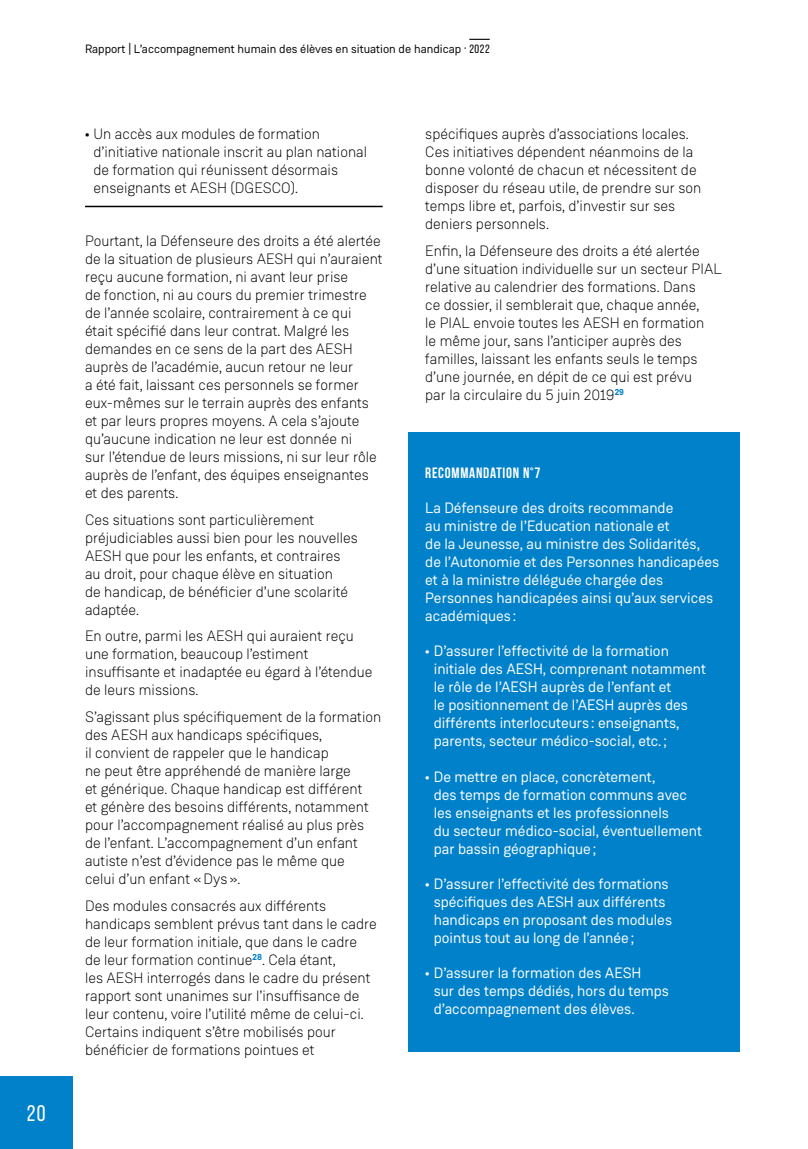
<style>
.page{position:relative;width:808px;height:1149px;background:#fff}
.page>*{position:absolute;margin:0;border:0;box-sizing:border-box;transform-origin:0 0}
.t1{font:22.5px "Bebas Neue";color:#fff}
.t2{font:300 15px/18px "Weissenhof Grotesk";color:#000}
.t3{font:15px/18px "Weissenhof Grotesk";color:#fff}
.t4{font:700 15px "Bebas Neue";letter-spacing:.05em;color:#fff}
.t5{font:12px "Weissenhof Grotesk";color:#000}
.s1{font-family:"Bebas Neue"}
.s2{font-weight:700}
</style>
<div class="page">
<svg style="left:469px;top:39px;width:21px;height:1px"></svg>
<div style="left:0;top:1076px;width:72px;height:72px;background:#0081c9"></div>
<hr style="left:85px;top:206px;width:298px;height:1px;background:#000">
<div style="left:408px;top:433px;width:332px;height:83px;background:#0081c9"></div>
<div style="left:408px;top:468px;width:332px;height:191px;background:#0081c9"></div>
<div style="left:408px;top:611px;width:332px;height:173px;background:#0081c9"></div>
<div style="left:408px;top:736px;width:332px;height:155px;background:#0081c9"></div>
<div style="left:408px;top:843px;width:332px;height:137px;background:#0081c9"></div>
<div style="left:408px;top:932px;width:332px;height:119px;background:#0081c9"></div>
<p class="t1" style="left:27px;top:1100px;width:20px">20</p>
<p class="t5" style="left:85px;top:41px;width:406px">Rapport | L’accompagnement humain des élèves en situation de handicap · <span class="s1">2022</span></p>
<p class="t2" style="left:94px;top:124px;width:275px;text-indent:-9px"><span class="s2">•</span> Un accès aux modules de formation d’initiative nationale inscrit au plan national de formation qui réunissent désormais enseignants et AESH (DGESCO).</p>
<p class="t2" style="left:85px;top:232px;width:299px">Pourtant, la Défenseure des droits a été alertée de la situation de plusieurs AESH qui n’auraient reçu aucune formation, ni avant leur prise<br>de fonction, ni au cours du premier trimestre de l’année scolaire, contrairement à ce qui était spécifié dans leur contrat. Malgré les demandes en ce sens de la part des AESH auprès de l’académie, aucun retour ne leur<br>a été fait, laissant ces personnels se former eux-mêmes sur le terrain auprès des enfants et par leurs propres moyens. A cela s’ajoute qu’aucune indication ne leur est donnée ni<br>sur l’étendue de leurs missions, ni sur leur rôle auprès de l’enfant, des équipes enseignantes et des parents.</p>
<p class="t2" style="left:85px;top:510px;width:274px">Ces situations sont particulièrement préjudiciables aussi bien pour les nouvelles AESH que pour les enfants, et contraires au droit, pour chaque élève en situation<br>de handicap, de bénéficier d’une scolarité adaptée.</p>
<p class="t2" style="left:85px;top:627px;width:289px">En outre, parmi les AESH qui auraient reçu une formation, beaucoup l’estiment insuffisante et inadaptée eu égard à l’étendue de leurs missions.</p>
<p class="t2" style="left:85px;top:707px;width:298px">S’agissant plus spécifiquement de la formation des AESH aux handicaps spécifiques,<br>il convient de rappeler que le handicap<br>ne peut être appréhendé de manière large<br>et générique. Chaque handicap est différent<br>et génère des besoins différents, notamment pour l’accompagnement réalisé au plus près de l’enfant. L’accompagnement d’un enfant autiste n’est d’évidence pas le même que<br>celui d’un enfant « Dys ».</p>
<p class="t2" style="left:85px;top:896px;width:293px">Des modules consacrés aux différents handicaps semblent prévus tant dans le cadre de leur formation initiale, que dans le cadre<br>de leur formation continue<sup>28</sup>. Cela étant,<br>les AESH interrogés dans le cadre du présent rapport sont unanimes sur l’insuffisance de leur contenu, voire l’utilité même de celui-ci.<br>Certains indiquent s’être mobilisés pour bénéficier de formations pointues et</p>
<p class="t2" style="left:425px;top:124px;width:278px">spécifiques auprès d’associations locales.<br>Ces initiatives dépendent néanmoins de la bonne volonté de chacun et nécessitent de disposer du réseau utile, de prendre sur son temps libre et, parfois, d’investir sur ses deniers personnels.</p>
<p class="t2" style="left:425px;top:241px;width:298px">Enfin, la Défenseure des droits a été alertée d’une situation individuelle sur un secteur PIAL relative au calendrier des formations. Dans<br>ce dossier, il semblerait que, chaque année,<br>le PIAL envoie toutes les AESH en formation<br>le même jour, sans l’anticiper auprès des familles, laissant les enfants seuls le temps d’une journée, en dépit de ce qui est prévu<br>par la circulaire du 5 juin 2019<sup>29</sup></p>
<h4 class="t4" style="left:425px;top:464px;width:117px">RECOMMANDATION N°7</h4>
<p class="t3" style="left:425px;top:499px;width:295px">La Défenseure des droits recommande<br>au ministre de l’Education nationale et<br>de la Jeunesse, au ministre des Solidarités, de l’Autonomie et des Personnes handicapées et à la ministre déléguée chargée des Personnes handicapées ainsi qu’aux services académiques :</p>
<p class="t3" style="left:434px;top:642px;width:274px;text-indent:-9px"><span class="s2">•</span> D’assurer l’effectivité de la formation initiale des AESH, comprenant notamment le rôle de l’AESH auprès de l’enfant et<br>le positionnement de l’AESH auprès des différents interlocuteurs : enseignants, parents, secteur médico-social, etc. ;</p>
<p class="t3" style="left:434px;top:767px;width:270px;text-indent:-9px"><span class="s2">•</span> De mettre en place, concrètement,<br>des temps de formation communs avec les enseignants et les professionnels<br>du secteur médico-social, éventuellement par bassin géographique ;</p>
<p class="t3" style="left:434px;top:874px;width:240px;text-indent:-9px"><span class="s2">•</span> D’assurer l’effectivité des formations spécifiques des AESH aux différents handicaps en proposant des modules pointus tout au long de l’année ;</p>
<p class="t3" style="left:434px;top:963px;width:237px;text-indent:-9px"><span class="s2">•</span> D’assurer la formation des AESH<br>sur des temps dédiés, hors du temps d’accompagnement des élèves.</p>
</div>
